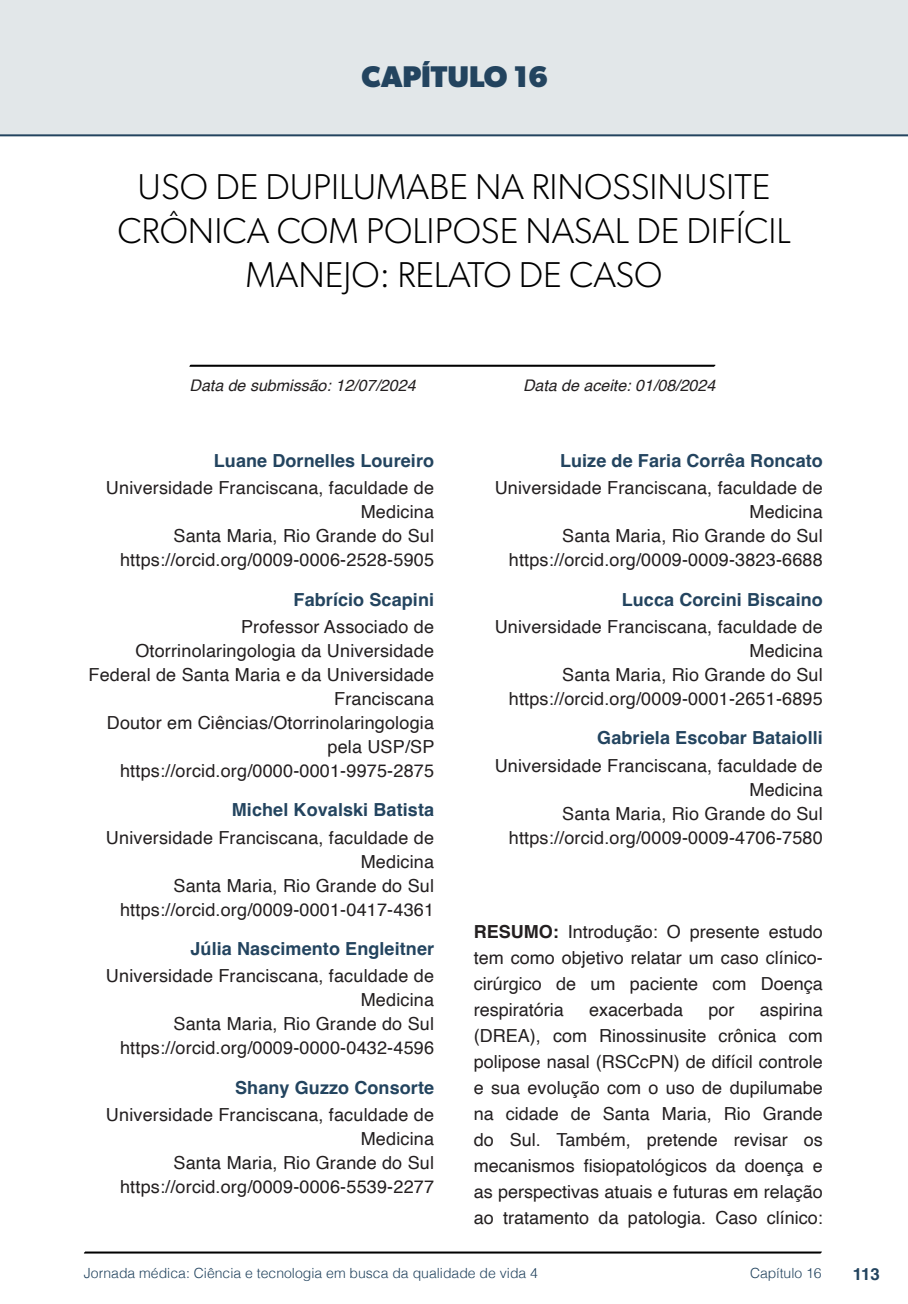
<style>
.page{position:relative;width:908px;height:1304px;background:#fff}
.page>*{position:absolute;margin:0;border:0;box-sizing:border-box;transform-origin:0 0}
.nome_artigos{font:300 36px/44px "Gibson";color:#000;text-align:center}
.capítulos{font:700 30px "Gibson";color:#23445f}
.info_autores{font:18px/24px "Helvetica";letter-spacing:.01em;color:#231f20;text-align:right}
.Resumos_e_PC_TXT{font:18px/26px "Helvetica";color:#231f20;text-align:justify}
.nome_autores{font:700 18px "Helvetica";letter-spacing:.005em;color:#23445f}
.t1{font:700 16.8px "Helvetica";color:#23445f}
.data{font:italic 16px "Helvetica";color:#231f20}
.t2{font:300 14px "Helvetica";color:#23445f}
.s1{font-weight:700}
</style>
<div class="page">
<svg style="left:84px;top:1251px;width:737px;height:3px;background:#515151"></svg>
<div style="left:0;top:0;width:907px;height:136px;background:#e2e7e9"></div>
<svg style="left:189px;top:364px;width:526px;height:3px;background:#4f4f4f"></svg>
<div style="left:44px;top:72px;width:68px;height:61px;background:#e2e7e9"></div>
<p class="capítulos" style="left:361px;top:58px;width:188px">CAPÍTULO 16</p>
<p class="nome_artigos" style="left:117px;top:164px;width:674px">USO DE DUPILUMABE NA RINOSSINUSITE<br>CRÔNICA COM POLIPOSE NASAL DE DIFÍCIL<br>MANEJO: RELATO DE CASO</p>
<p class="data" style="left:189px;top:373px;width:227px">Data de submissão: 12/07/2024</p>
<p class="data" style="left:523px;top:373px;width:194px">Data de aceite: 01/08/2024</p>
<p class="nome_autores" style="left:214px;top:450px;width:222px">Luane Dornelles Loureiro</p>
<p class="info_autores" style="left:106px;top:477px;width:329px">Universidade Franciscana, faculdade de<br>Medicina</p>
<p class="info_autores" style="left:173px;top:525px;width:262px">Santa Maria, Rio Grande do Sul</p>
<p class="info_autores" style="left:120px;top:549px;width:315px">https://orcid.org/0009-0006-2528-5905</p>
<p class="nome_autores" style="left:293px;top:588px;width:142px">Fabrício Scapini</p>
<p class="info_autores" style="left:88px;top:615px;width:347px">Professor Associado de<br>Otorrinolaringologia da Universidade<br>Federal de Santa Maria e da Universidade<br>Franciscana</p>
<p class="info_autores" style="left:107px;top:711px;width:329px">Doutor em Ciências/Otorrinolaringologia pela USP/SP</p>
<p class="info_autores" style="left:120px;top:759px;width:315px">https://orcid.org/0000-0001-9975-2875</p>
<p class="nome_autores" style="left:232px;top:799px;width:204px">Michel Kovalski Batista</p>
<p class="info_autores" style="left:106px;top:826px;width:329px">Universidade Franciscana, faculdade de<br>Medicina</p>
<p class="info_autores" style="left:173px;top:874px;width:262px">Santa Maria, Rio Grande do Sul</p>
<p class="info_autores" style="left:120px;top:898px;width:315px">https://orcid.org/0009-0001-0417-4361</p>
<p class="nome_autores" style="left:190px;top:938px;width:245px">Júlia Nascimento Engleitner</p>
<p class="info_autores" style="left:106px;top:965px;width:329px">Universidade Franciscana, faculdade de<br>Medicina</p>
<p class="info_autores" style="left:173px;top:1013px;width:262px">Santa Maria, Rio Grande do Sul</p>
<p class="info_autores" style="left:120px;top:1037px;width:315px">https://orcid.org/0009-0000-0432-4596</p>
<p class="nome_autores" style="left:235px;top:1076px;width:200px">Shany Guzzo Consorte</p>
<p class="info_autores" style="left:106px;top:1103px;width:329px">Universidade Franciscana, faculdade de<br>Medicina</p>
<p class="info_autores" style="left:173px;top:1151px;width:262px">Santa Maria, Rio Grande do Sul</p>
<p class="info_autores" style="left:120px;top:1175px;width:315px">https://orcid.org/0009-0006-5539-2277</p>
<p class="nome_autores" style="left:559px;top:450px;width:264px">Luize de Faria Corrêa Roncato</p>
<p class="info_autores" style="left:494px;top:477px;width:329px">Universidade Franciscana, faculdade de<br>Medicina</p>
<p class="info_autores" style="left:562px;top:525px;width:262px">Santa Maria, Rio Grande do Sul</p>
<p class="info_autores" style="left:508px;top:549px;width:315px">https://orcid.org/0009-0009-3823-6688</p>
<p class="nome_autores" style="left:621px;top:588px;width:202px">Lucca Corcini Biscaino</p>
<p class="info_autores" style="left:494px;top:615px;width:329px">Universidade Franciscana, faculdade de<br>Medicina</p>
<p class="info_autores" style="left:562px;top:663px;width:262px">Santa Maria, Rio Grande do Sul</p>
<p class="info_autores" style="left:508px;top:687px;width:315px">https://orcid.org/0009-0001-2651-6895</p>
<p class="nome_autores" style="left:597px;top:727px;width:227px">Gabriela Escobar Bataiolli</p>
<p class="info_autores" style="left:494px;top:754px;width:329px">Universidade Franciscana, faculdade de<br>Medicina</p>
<p class="info_autores" style="left:562px;top:802px;width:262px">Santa Maria, Rio Grande do Sul</p>
<p class="info_autores" style="left:508px;top:826px;width:315px">https://orcid.org/0009-0009-4706-7580</p>
<p class="Resumos_e_PC_TXT" style="left:473px;top:919px;width:350px"><span class="s1">RESUMO:</span> Introdução: O presente estudo tem como objetivo relatar um caso clínico&shy;cirúrgico de um paciente com Doença respiratória</p>
<p class="Resumos_e_PC_TXT" style="left:589px;top:997px;width:96px">exacerbada</p>
<p class="Resumos_e_PC_TXT" style="left:708px;top:997px;width:28px">por</p>
<p class="Resumos_e_PC_TXT" style="left:473px;top:997px;width:350px;text-indent:286px">aspirina (DREA), com Rinossinusite crônica com polipose nasal (RSCcPN) de difícil controle e sua evolução com o uso de dupilumabe na cidade de Santa Maria, Rio Grande do Sul. Também, pretende revisar os mecanismos fisiopatológicos da doença e as perspectivas atuais e futuras em relação ao tratamento da patologia. Caso clínico:</p>
<p class="t2" style="left:84px;top:1261px;width:455px">Jornada médica: Ciência e tecnologia em busca da qualidade de vida 4</p>
<p class="t2" style="left:749px;top:1261px;width:73px">Capítulo 16</p>
<p class="t1" style="left:852px;top:1264px;width:29px">113</p>
</div>
